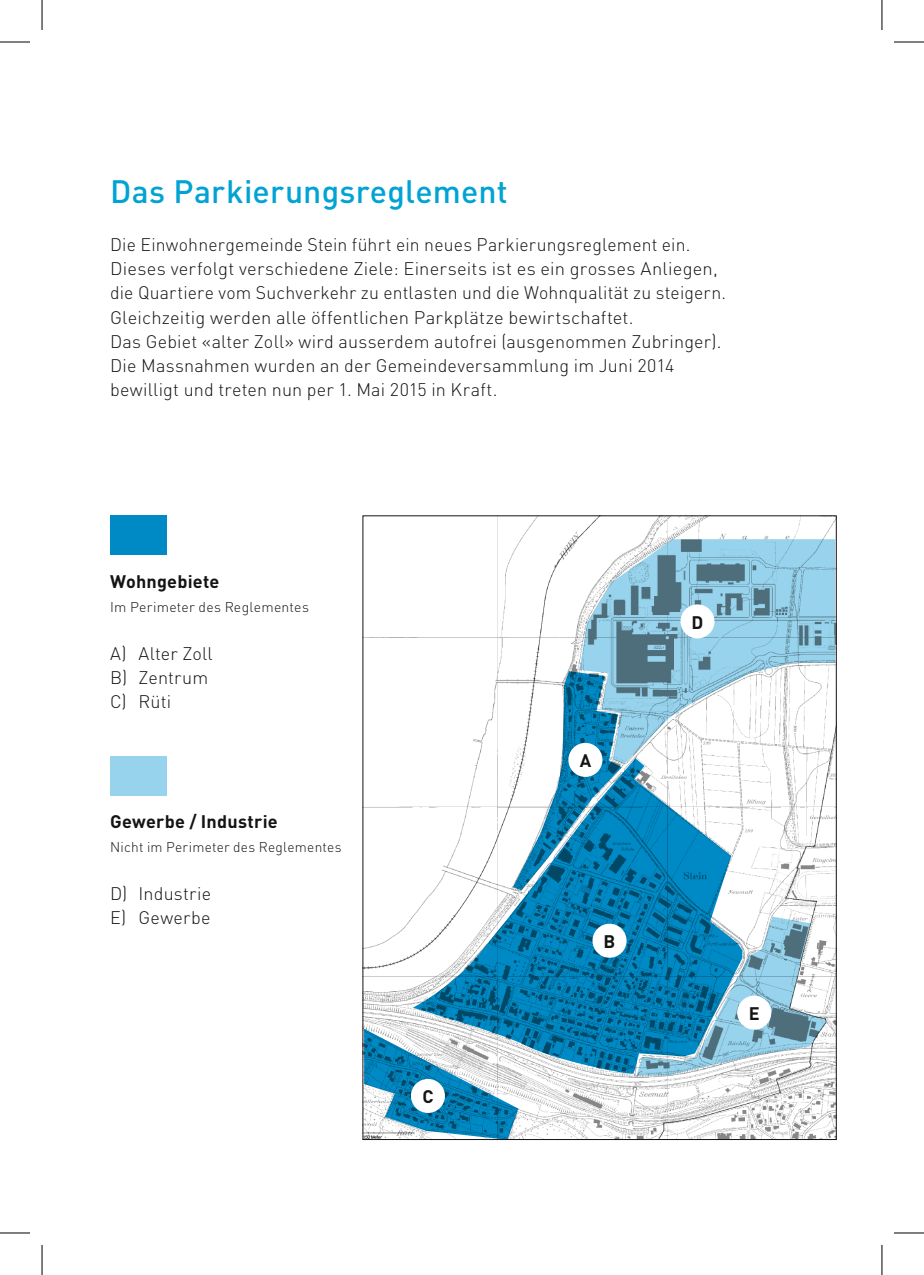
<style>
.page{position:relative;width:924px;height:1275px;background:#fff}
.page>*{position:absolute;margin:0;border:0;box-sizing:border-box;transform-origin:0 0}
.t1{font:500 32px "DIN";letter-spacing:.005em;color:#00a3d3}
.t2{font:300 18px/24px "DIN";letter-spacing:.01em;color:#131413}
.t3{font:700 18px "DIN";letter-spacing:.015em;color:#131413}
.t4{font:300 14px "DIN";letter-spacing:.02em;color:#131413}
</style>
<div class="page">
<img style="left:364px;top:517px;width:470px;height:620px">
<svg style="left:579px;top:539px;width:255px;height:225px"></svg>
<svg style="left:636px;top:916px;width:189px;height:159px"></svg>
<svg style="left:412px;top:758px;width:330px;height:315px"></svg>
<svg style="left:512px;top:671px;width:109px;height:219px"></svg>
<svg style="left:364px;top:1028px;width:154px;height:111px"></svg>
<div style="left:110px;top:515px;width:57px;height:40px;background:#008ac5"></div>
<div style="left:110px;top:755px;width:57px;height:40px;background:#97d3ed"></div>
<div style="left:680px;top:604px;width:34px;height:34px;background:#fff;border-radius:50%"></div>
<div style="left:568px;top:743px;width:34px;height:34px;background:#fff;border-radius:50%"></div>
<div style="left:592px;top:923px;width:34px;height:34px;background:#fff;border-radius:50%"></div>
<div style="left:736px;top:995px;width:35px;height:34px;background:#fff;border-radius:50%"></div>
<div style="left:411px;top:1079px;width:34px;height:34px;background:#fff;border-radius:50%"></div>
<hr style="left:0;top:42px;width:30px;height:1px;background:#000">
<hr style="left:893px;top:42px;width:30px;height:1px;background:#000">
<hr style="left:0;top:1232px;width:30px;height:1px;background:#000">
<hr style="left:893px;top:1232px;width:30px;height:1px;background:#000">
<hr style="left:42px;top:0;width:1px;height:30px;background:#000">
<hr style="left:42px;top:1245px;width:1px;height:30px;background:#000">
<hr style="left:881px;top:0;width:1px;height:30px;background:#000">
<hr style="left:881px;top:1245px;width:1px;height:30px;background:#000">
<h1 class="t1" style="left:110px;top:171px;width:399px">Das Parkierungsreglement</h1>
<p class="t2" style="left:110px;top:233px;width:617px">Die Einwohnergemeinde Stein führt ein neues Parkierungsreglement ein.<br>Dieses verfolgt verschiedene Ziele: Einerseits ist es ein grosses Anliegen, die Quartiere vom Suchverkehr zu entlasten und die Wohnqualität zu steigern.<br>Gleichzeitig werden alle öffentlichen Parkplätze bewirtschaftet.<br>Das Gebiet «alter Zoll» wird ausserdem autofrei (ausgenommen Zubringer).<br>Die Massnahmen wurden an der Gemeindeversammlung im Juni 2014 bewilligt und treten nun per 1. Mai 2015 in Kraft.</p>
<p class="t3" style="left:110px;top:569px;width:111px">Wohngebiete</p>
<p class="t4" style="left:110px;top:598px;width:200px">Im Perimeter des Reglementes</p>
<p class="t2" style="left:110px;top:641px;width:104px">A) Alter Zoll<br>B) Zentrum<br>C) Rüti</p>
<p class="t3" style="left:110px;top:809px;width:169px">Gewerbe / Industrie</p>
<p class="t4" style="left:110px;top:838px;width:233px">Nicht im Perimeter des Reglementes</p>
<p class="t2" style="left:110px;top:881px;width:102px">D) Industrie<br>E) Gewerbe</p>
<p class="t3" style="left:422px;top:1084px;width:13px">C</p>
<p class="t3" style="left:579px;top:749px;width:13px">A</p>
<p class="t3" style="left:603px;top:929px;width:13px">B</p>
<p class="t3" style="left:691px;top:610px;width:13px">D</p>
<p class="t3" style="left:748px;top:1001px;width:12px">E</p>
</div>
